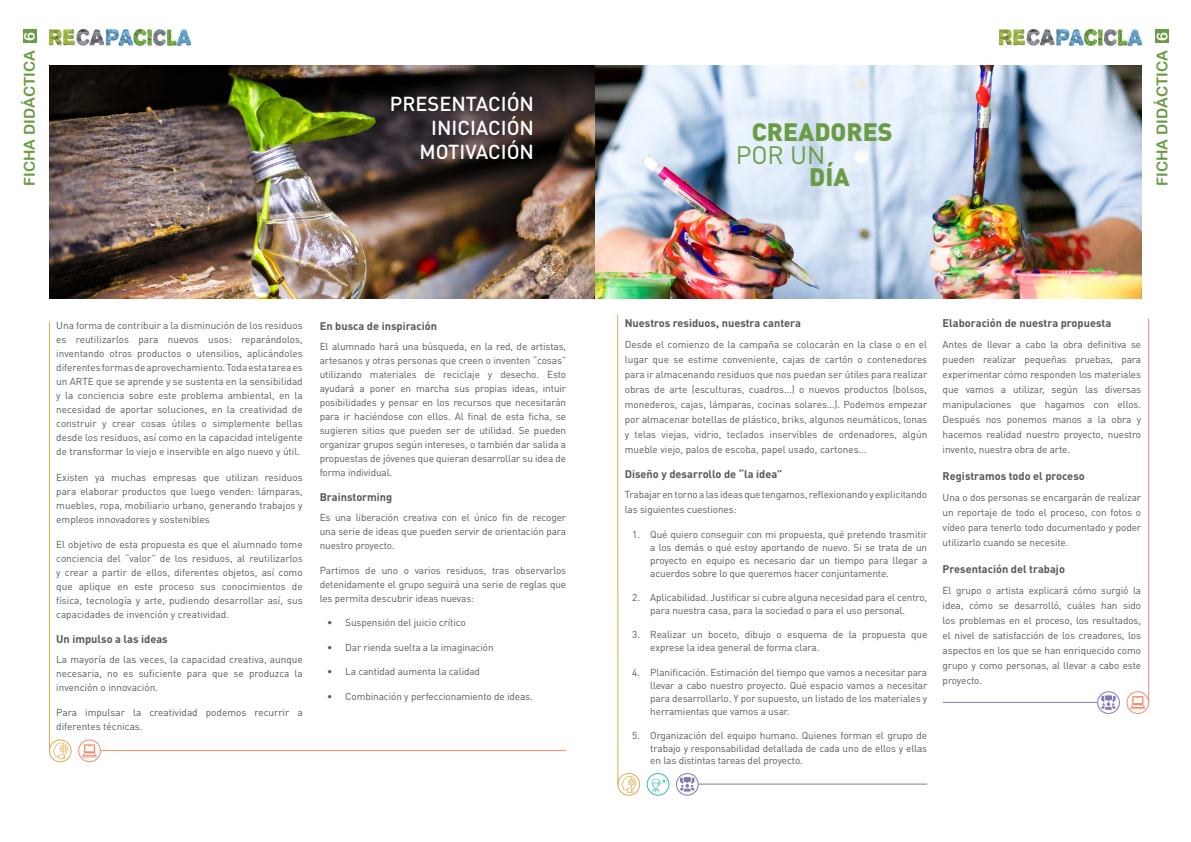
<style>
.page{position:relative;width:1191px;height:842px;background:#fff}
.page>*{position:absolute;margin:0;border:0;box-sizing:border-box;transform-origin:0 0}
.t1{font:900 24.9px "DIN Pro";color:#6a9c45}
.t2{font:24.9px "DIN Pro";color:#6a9c45}
.t3{font:500 20px "DIN Pro";color:#fff}
.t4{font:15px "Arial Rounded MT Bold";color:#6a9c45}
.t5{font:15px "Arial Rounded MT Bold";color:#fff}
.t6{font:700 11px "DIN Pro";color:#57585a}
.t7{font:10px/14px "DIN Pro";letter-spacing:-.01em;color:#57585a;text-align:justify}
.s1{font-family:"Century Gothic";color:#7f7f7f}
</style>
<div class="page">
<div style="left:1155px;top:30px;width:14px;height:13px;background:#6a9c45"></div>
<img style="left:999px;top:30px;width:142px;height:17px">
<img style="left:49px;top:66px;width:1092px;height:232px">
<hr style="left:101px;top:750px;width:465px;height:1px;background:#f58b6e">
<div style="left:78px;top:740px;width:23px;height:22px;border:1px solid #f58b6e;border-radius:50%"></div>
<svg style="left:82px;top:744px;width:15px;height:13px"></svg>
<hr style="left:49px;top:322px;width:1px;height:429px;background:#e4a948">
<div style="left:49px;top:740px;width:22px;height:22px;border:1px solid #e4a948;border-radius:50%"></div>
<svg style="left:53px;top:742px;width:15px;height:17px"></svg>
<hr style="left:698px;top:784px;width:229px;height:1px;background:#8477b7">
<hr style="left:617px;top:314px;width:1px;height:470px;background:#e4a948">
<div style="left:617px;top:773px;width:23px;height:22px;border:1px solid #e4a948;border-radius:50%"></div>
<svg style="left:621px;top:776px;width:15px;height:17px"></svg>
<div style="left:647px;top:773px;width:22px;height:22px;border:1px solid #38beab;border-radius:50%"></div>
<svg style="left:651px;top:778px;width:16px;height:14px"></svg>
<div style="left:676px;top:773px;width:22px;height:22px;border:1px solid #8477b7;border-radius:50%"></div>
<svg style="left:680px;top:777px;width:14px;height:14px"></svg>
<hr style="left:1148px;top:319px;width:1px;height:384px;background:#f58b6e">
<hr style="left:942px;top:702px;width:155px;height:1px;background:#8477b7">
<div style="left:1097px;top:691px;width:22px;height:23px;border:1px solid #8477b7;border-radius:50%"></div>
<svg style="left:1101px;top:695px;width:14px;height:15px"></svg>
<div style="left:1126px;top:691px;width:22px;height:23px;border:1px solid #f58b6e;border-radius:50%"></div>
<svg style="left:1130px;top:696px;width:15px;height:13px"></svg>
<div style="left:23px;top:30px;width:13px;height:13px;background:#6a9c45"></div>
<img style="left:49px;top:30px;width:142px;height:17px">
<p class="t5" style="left:21px;top:41px;width:10px;rotate:-90deg">6</p>
<p class="t4" style="left:21px;top:186px;width:137px;rotate:-90deg">FICHA DIDÁCTICA</p>
<p class="t3" style="left:390px;top:90px;width:146px">PRESENTACIÓN</p>
<p class="t3" style="left:431px;top:114px;width:104px">INICIACIÓN</p>
<p class="t3" style="left:419px;top:138px;width:116px">MOTIVACIÓN</p>
<p class="t7" style="left:56px;top:318px;width:248px">Una forma de contribuir a la disminución de los residuos es reutilizarlos para nuevos usos: reparándolos, inventando otros productos o utensilios, aplicándoles diferentes formas de aprovechamiento. Toda esta tarea es un ARTE que se aprende y se sustenta en la sensibilidad y la conciencia sobre este problema ambiental, en la necesidad de aportar soluciones, en la creatividad de construir y crear cosas útiles o simplemente bellas desde los residuos, así como en la capacidad inteligente de transformar lo viejo e inservible en algo nuevo y útil.</p>
<p class="t7" style="left:56px;top:470px;width:248px">Existen ya muchas empresas que utilizan residuos para elaborar productos que luego venden: lámparas, muebles, ropa, mobiliario urbano, generando trabajos y empleos innovadores y sostenibles</p>
<p class="t7" style="left:56px;top:537px;width:248px">El objetivo de esta propuesta es que el alumnado tome conciencia del “valor” de los residuos, al reutilizarlos y crear a partir de ellos, diferentes objetos, así como que aplique en este proceso sus conocimientos de física, tecnología y arte, pudiendo desarrollar así, sus capacidades de invención y creatividad.</p>
<p class="t6" style="left:56px;top:632px;width:113px">Un impulso a las ideas</p>
<p class="t7" style="left:56px;top:652px;width:248px">La mayoría de las veces, la capacidad creativa, aunque necesaria, no es suficiente para que se produzca la invención o innovación.</p>
<p class="t7" style="left:56px;top:705px;width:248px">Para impulsar la creatividad podemos recurrir a diferentes técnicas.</p>
<p class="t6" style="left:320px;top:319px;width:119px">En busca de inspiración</p>
<p class="t7" style="left:320px;top:339px;width:248px">El alumnado hará una búsqueda, en la red, de artistas, artesanos y otras personas que creen o inventen “cosas” utilizando materiales de reciclaje y desecho. Esto ayudará a poner en marcha sus propias ideas, intuir posibilidades y pensar en los recursos que necesitarán para ir haciéndose con ellos. Al final de esta ficha, se sugieren sitios que pueden ser de utilidad. Se pueden organizar grupos según intereses, o también dar salida a propuestas de jóvenes que quieran desarrollar su idea de forma individual.</p>
<p class="t6" style="left:320px;top:490px;width:74px">Brainstorming</p>
<p class="t7" style="left:320px;top:510px;width:248px">Es una liberación creativa con el único fin de recoger una serie de ideas que pueden servir de orientación para nuestro proyecto.</p>
<p class="t7" style="left:320px;top:563px;width:248px">Partimos de uno o varios residuos, tras observarlos detenidamente el grupo seguirá una serie de reglas que les permita descubrir ideas nuevas:</p>
<p class="t7" style="left:327px;top:615px;width:140px">• Suspensión del juicio crítico</p>
<p class="t7" style="left:327px;top:640px;width:168px">• Dar rienda suelta a la imaginación</p>
<p class="t7" style="left:327px;top:664px;width:154px">• La cantidad aumenta la calidad</p>
<p class="t7" style="left:327px;top:688px;width:207px">• Combinación y perfeccionamiento de ideas.</p>
<p class="t1" style="left:751px;top:115px;width:142px">CREADORES</p>
<p class="t1" style="left:809px;top:160px;width:42px">DÍA</p>
<p class="t2" style="left:735px;top:138px;width:91px">POR UN</p>
<p class="t5" style="left:1153px;top:41px;width:10px;rotate:-90deg">6</p>
<p class="t4" style="left:1153px;top:186px;width:137px;rotate:-90deg">FICHA DIDÁCTICA</p>
<p class="t6" style="left:625px;top:316px;width:178px">Nuestros residuos, nuestra cantera</p>
<p class="t7" style="left:625px;top:336px;width:304px;line-height:15px">Desde el comienzo de la campaña se colocarán en la clase o en el lugar que se estime conveniente, cajas de cartón o contenedores para ir almacenando residuos que nos puedan ser útiles para realizar obras de arte (esculturas, cuadros…) o nuevos productos (bolsos, monederos, cajas, lámparas, cocinas solares…). Podemos empezar por almacenar botellas de plástico, briks, algunos neumáticos, lonas y telas viejas, vidrio, teclados inservibles de ordenadores, algún mueble viejo, palos de escoba, papel usado, cartones…</p>
<p class="t6" style="left:625px;top:466px;width:159px">Diseño y desarrollo de “la idea”</p>
<p class="t7" style="left:625px;top:487px;width:304px;line-height:15px">Trabajar en torno a las ideas que tengamos, reflexionando y explicitando las siguientes cuestiones:</p>
<p class="t7" style="left:650px;top:527px;width:278px;line-height:13px;text-indent:-18px">1. Qué quiero conseguir con mi propuesta, qué pretendo trasmitir a los demás o qué estoy aportando de nuevo. Si se trata de un proyecto en equipo es necesario dar un tiempo para llegar a acuerdos sobre lo que queremos hacer conjuntamente.</p>
<p class="t7" style="left:632px;top:590px;width:296px;line-height:13px;text-align:center">2. Aplicabilidad. Justificar si cubre alguna necesidad para el centro, para nuestra casa, para la sociedad o para el uso personal.</p>
<p class="t7" style="left:650px;top:628px;width:278px;line-height:13px;text-indent:-18px">3. Realizar un boceto, dibujo o esquema de la propuesta que exprese la idea general de forma clara.</p>
<p class="t7" style="left:650px;top:665px;width:278px;line-height:13px;text-indent:-18px">4. Planificación. Estimación del tiempo que vamos a necesitar para llevar a cabo nuestro proyecto. Qué espacio vamos a necesitar para desarrollarlo. Y por supuesto, un listado de los materiales y herramientas que vamos a usar.</p>
<p class="t7" style="left:632px;top:728px;width:296px;line-height:13px;text-align:right">5. Organización del equipo humano. Quienes forman el grupo de trabajo y responsabilidad detallada de cada uno de ellos y ellas</p>
<p class="t7" style="left:650px;top:753px;width:154px">en las distintas tareas del proyecto.</p>
<p class="t6" style="left:942px;top:316px;width:170px">Elaboración de nuestra propuesta</p>
<p class="t7" style="left:942px;top:336px;width:200px;line-height:15px">Antes de llevar a cabo la obra definitiva se pueden realizar pequeñas pruebas, para experimentar cómo responden los materiales que vamos a utilizar, según las diversas manipulaciones que hagamos con ellos.<br>Después nos ponemos manos a la obra y hacemos realidad nuestro proyecto, nuestro invento, nuestra obra de arte.</p>
<p class="t6" style="left:942px;top:469px;width:144px">Registramos todo el proceso</p>
<p class="t7" style="left:942px;top:489px;width:200px;line-height:15px">Una o dos personas se encargarán de realizar un reportaje de todo el proceso, con fotos o vídeo para tenerlo todo documentado y poder utilizarlo cuando se necesite.</p>
<p class="t6" style="left:942px;top:562px;width:124px">Presentación del trabajo</p>
<p class="t7" style="left:942px;top:583px;width:200px;line-height:15px">El grupo o artista explicará cómo surgió la idea, cómo se desarrolló, cuáles han sido los problemas en el proceso, los resultados, el nivel de satisfacción de los creadores, los aspectos en los que se han enriquecido como grupo y como personas, al llevar a cabo este proyecto<span class="s1">.</span></p>
</div>
